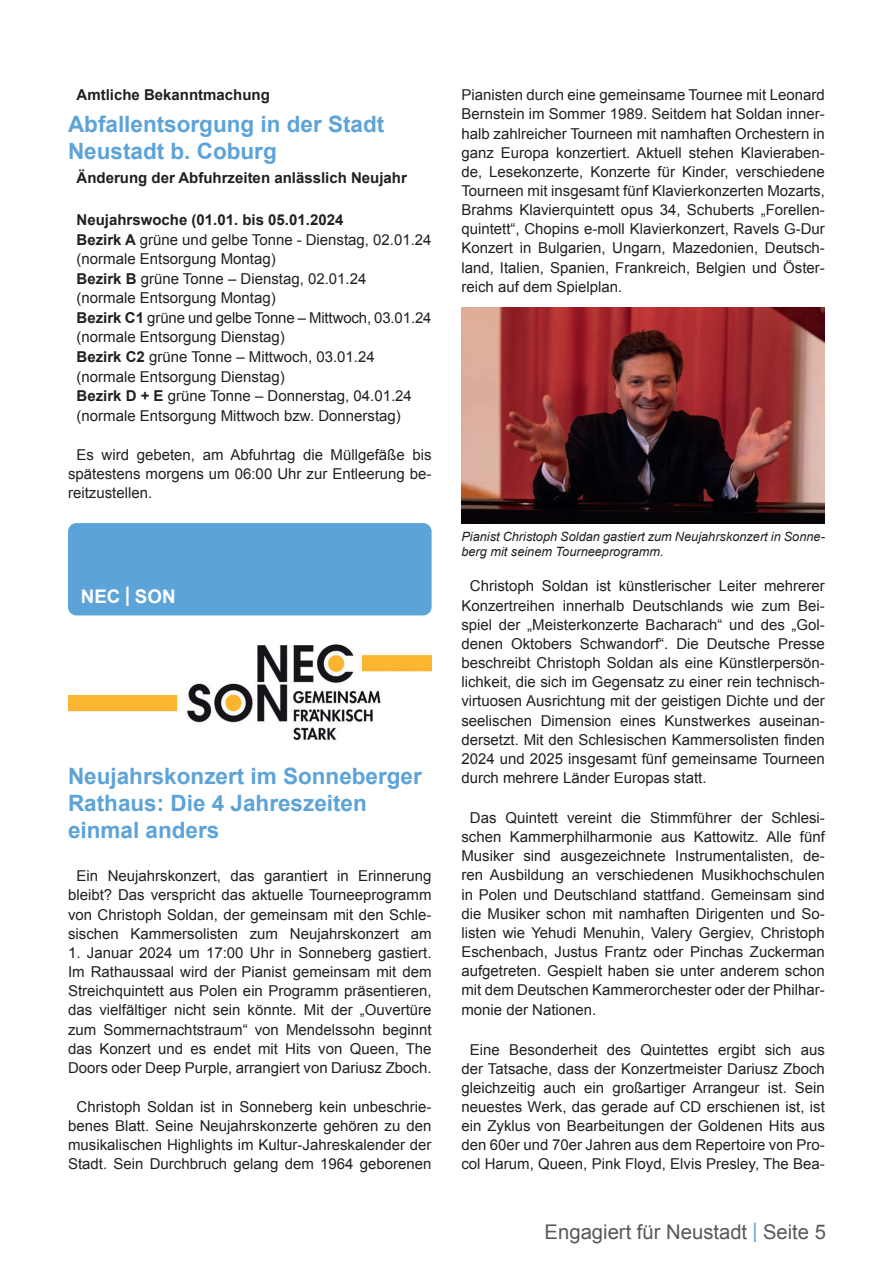
<style>
.page{position:relative;width:893px;height:1263px;background:#fff}
.page>*{position:absolute;margin:0;border:0;box-sizing:border-box;transform-origin:0 0}
.t1{font:700 22.5px/27px "Arial";color:#5ca3d9}
.t2{font:20.25px "Arial";color:#57585a}
.t3{font:700 18.75px "Arial";color:#fff}
.t4{font:15px/19.2px "Arial";color:#231f20;text-align:justify}
.t5{font:700 15px "Arial";color:#231f20}
.t6{font:italic 12.75px/15px "Arial";color:#231f20}
.s1{font-weight:700}
.s2{font-size:27px}
.s3{font-size:27px;color:#5ca3d9}
</style>
<div class="page">
<div style="left:68px;top:523px;width:364px;height:92px;background:#5ca3d9;border-radius:9px"></div>
<img style="left:68px;top:644px;width:364px;height:96px">
<img style="left:461px;top:308px;width:364px;height:215px">
<p class="t5" style="left:77px;top:85px;width:195px">Amtliche Bekanntmachung</p>
<h1 class="t1" style="left:68px;top:111px;width:318px">Abfallentsorgung in der Stadt<br>Neustadt b. Coburg</h1>
<p class="t5" style="left:77px;top:168px;width:332px">Änderung der Abfuhrzeiten anlässlich Neujahr</p>
<p class="t4" style="left:77px;top:210px;width:357px;text-align:left"><span class="s1">Neujahrswoche (01.01. bis 05.01.2024<br>Bezirk A</span> grüne und gelbe Tonne - Dienstag, 02.01.24 (normale Entsorgung Montag)<br><span class="s1">Bezirk B</span> grüne Tonne – Dienstag, 02.01.24<br>(normale Entsorgung Montag)<br><span class="s1">Bezirk C1</span> grüne und gelbe Tonne – Mittwoch, 03.01.24 (normale Entsorgung Dienstag)<br><span class="s1">Bezirk C2</span> grüne Tonne – Mittwoch, 03.01.24 (normale Entsorgung Dienstag)<br><span class="s1">Bezirk D + E</span> grüne Tonne – Donnerstag, 04.01.24 (normale Entsorgung Mittwoch bzw. Donnerstag)</p>
<p class="t4" style="left:68px;top:445px;width:365px;text-indent:9px">Es wird gebeten, am Abfuhrtag die Müllgefäße bis spätestens morgens um 06:00 Uhr zur Entleerung be&shy;reitzustellen.</p>
<p class="t3" style="left:81px;top:584px;width:96px">NEC <span class="s2">I</span> SON</p>
<h1 class="t1" style="left:68px;top:763px;width:355px">Neujahrskonzert im Sonneberger<br>Rathaus: Die 4 Jahreszeiten einmal anders</h1>
<p class="t4" style="left:68px;top:866px;width:365px;text-align:center">Ein Neujahrskonzert, das garantiert in Erinnerung bleibt? Das verspricht das aktuelle Tourneeprogramm von Christoph Soldan, der gemeinsam mit den Schle&shy;sischen Kammersolisten zum Neujahrskonzert am</p>
<p class="t4" style="left:68px;top:943px;width:365px">1. Januar 2024 um 17:00 Uhr in Sonneberg gastiert.<br>Im Rathaussaal wird der Pianist gemeinsam mit dem Streichquintett aus Polen ein Programm präsentieren, das vielfältiger nicht sein könnte. Mit der „Ouvertüre zum Sommernachtstraum“ von Mendelssohn beginnt das Konzert und es endet mit Hits von Queen, The Doors oder Deep Purple, arrangiert von Dariusz Zboch.</p>
<p class="t4" style="left:68px;top:1097px;width:365px;text-align:center">Christoph Soldan ist in Sonneberg kein unbeschrie&shy;benes Blatt. Seine Neujahrskonzerte gehören zu den musikalischen Highlights im Kultur-Jahreskalender der Stadt. Sein Durchbruch gelang dem 1964 geborenen</p>
<p class="t4" style="left:461px;top:86px;width:365px">Pianisten durch eine gemeinsame Tournee mit Leonard Bernstein im Sommer 1989. Seitdem hat Soldan inner&shy;halb zahlreicher Tourneen mit namhaften Orchestern in ganz Europa konzertiert. Aktuell stehen Klavieraben&shy;de, Lesekonzerte, Konzerte für Kinder, verschiedene Tourneen mit insgesamt fünf Klavierkonzerten Mozarts, Brahms Klavierquintett opus 34, Schuberts „Forellen&shy;quintett“, Chopins e-moll Klavierkonzert, Ravels G-Dur Konzert in Bulgarien, Ungarn, Mazedonien, Deutsch&shy;land, Italien, Spanien, Frankreich, Belgien und Öster&shy;reich auf dem Spielplan.</p>
<p class="t6" style="left:461px;top:529px;width:365px">Pianist Christoph Soldan gastiert zum Neujahrskonzert in Sonne&shy;berg mit seinem Tourneeprogramm.</p>
<p class="t4" style="left:461px;top:577px;width:365px;text-indent:9px">Christoph Soldan ist künstlerischer Leiter mehrerer Konzertreihen innerhalb Deutschlands wie zum Bei&shy;spiel der „Meisterkonzerte Bacharach“ und des „Gol&shy;denen Oktobers Schwandorf“. Die Deutsche Presse beschreibt Christoph Soldan als eine Künstlerpersön&shy;lichkeit, die sich im Gegensatz zu einer rein technisch&shy;virtuosen Ausrichtung mit der geistigen Dichte und der seelischen Dimension eines Kunstwerkes auseinan&shy;dersetzt. Mit den Schlesischen Kammersolisten finden 2024 und 2025 insgesamt fünf gemeinsame Tourneen durch mehrere Länder Europas statt.</p>
<p class="t4" style="left:461px;top:808px;width:365px;text-indent:9px">Das Quintett vereint die Stimmführer der Schlesi&shy;schen Kammerphilharmonie aus Kattowitz. Alle fünf Musiker sind ausgezeichnete Instrumentalisten, de&shy;ren Ausbildung an verschiedenen Musikhochschulen in Polen und Deutschland stattfand. Gemeinsam sind die Musiker schon mit namhaften Dirigenten und So&shy;listen wie Yehudi Menuhin, Valery Gergiev, Christoph Eschenbach, Justus Frantz oder Pinchas Zuckerman aufgetreten. Gespielt haben sie unter anderem schon mit dem Deutschen Kammerorchester oder der Philhar&shy;monie der Nationen.</p>
<p class="t4" style="left:461px;top:1040px;width:365px;text-align:center">Eine Besonderheit des Quintettes ergibt sich aus der Tatsache, dass der Konzertmeister Dariusz Zboch gleichzeitig auch ein großartiger Arrangeur ist. Sein neuestes Werk, das gerade auf CD erschienen ist, ist ein Zyklus von Bearbeitungen der Goldenen Hits aus den 60er und 70er Jahren aus dem Repertoire von Pro&shy;col Harum, Queen, Pink Floyd, Elvis Presley, The Bea-</p>
<h2 class="t2" style="left:545px;top:1219px;width:283px">Engagiert für Neustadt <span class="s3">I</span> Seite 5</h2>
</div>
